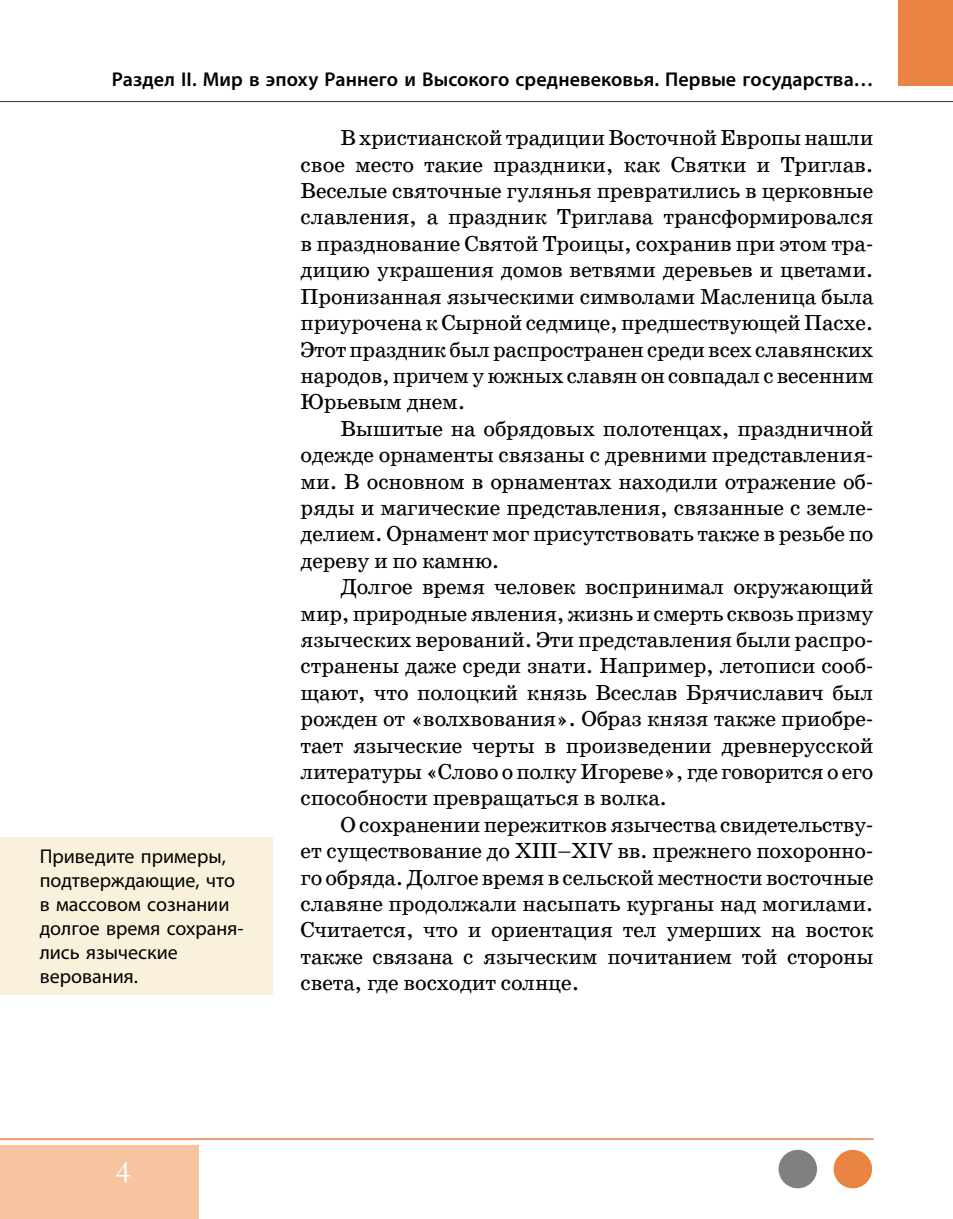
<style>
.page{position:relative;width:953px;height:1219px;background:#fff}
.page>*{position:absolute;margin:0;border:0;box-sizing:border-box;transform-origin:0 0}
.t1{font:32px "Garamond";color:#fff}
.t2{font:22px/26.4px "School Book Web";letter-spacing:-.01em;color:#000;text-align:justify}
.t3{font:20px/24px "Myriad Pro";color:#000}
.t4{font:600 20px "Myriad Pro";letter-spacing:.005em;color:#000}
</style>
<div class="page">
<hr style="left:0;top:101px;width:952px;height:1px;background:#000">
<div style="left:898px;top:0;width:54px;height:86px;background:#e98442"></div>
<div style="left:0;top:1145px;width:198px;height:74px;background:#f6c49f"></div>
<div style="left:778px;top:1150px;width:39px;height:38px;background:#808080;border-radius:50%"></div>
<div style="left:833px;top:1150px;width:39px;height:38px;background:#e98442;border-radius:50%"></div>
<hr style="left:0;top:1138px;width:873px;height:2px;background:#e98442">
<div style="left:0;top:837px;width:272px;height:158px;background:#faf1dd"></div>
<p class="t4" style="left:112px;top:67px;width:763px">Раздел II. Мир в эпоху Раннего и Высокого средневековья. Первые государства…</p>
<p class="t3" style="left:40px;top:844px;width:205px">Приведите примеры, подтверждающие, что в массовом сознании долгое время сохраня&shy;лись языческие верования.</p>
<p class="t2" style="left:300px;top:125px;width:574px;text-indent:40px">В христианской традиции Восточной Европы нашли свое место такие праздники, как Святки и Триглав.<br>Веселые святочные гулянья превратились в церковные славления, а праздник Триглава трансформировался в празднование Святой Троицы, сохранив при этом тра&shy;дицию украшения домов ветвями деревьев и цветами.<br>Пронизанная языческими символами Масленица была приурочена к Сырной седмице, предшествующей Пасхе.<br>Этот праздник был распространен среди всех славянских народов, причем у южных славян он совпадал с весенним Юрьевым днем.</p>
<p class="t2" style="left:300px;top:415px;width:574px;text-indent:40px">Вышитые на обрядовых полотенцах, праздничной одежде орнаменты связаны с древними представления&shy;ми. В основном в орнаментах находили отражение об&shy;ряды и магические представления, связанные с земле&shy;делием. Орнамент мог присутствовать также в резьбе по дереву и по камню.</p>
<p class="t2" style="left:300px;top:574px;width:574px;text-indent:40px">Долгое время человек воспринимал окружающий мир, природные явления, жизнь и смерть сквозь призму языческих верований. Эти представления были распро&shy;странены даже среди знати. Например, летописи сооб&shy;щают, что полоцкий князь Всеслав Брячиславич был рожден от «волхвования». Образ князя также приобре&shy;тает языческие черты в произведении древнерусской литературы «Слово о полку Игореве», где говорится о его способности превращаться в волка.</p>
<p class="t2" style="left:300px;top:811px;width:574px;text-indent:40px">О сохранении пережитков язычества свидетельству&shy;ет существование до XIII–XIV вв. прежнего похоронно&shy;го обряда. Долгое время в сельской местности восточные славяне продолжали насыпать курганы над могилами.<br>Считается, что и ориентация тел умерших на восток также связана с языческим почитанием той стороны света, где восходит солнце.</p>
<h1 class="t1" style="left:115px;top:1150px;width:17px">4</h1>
</div>
